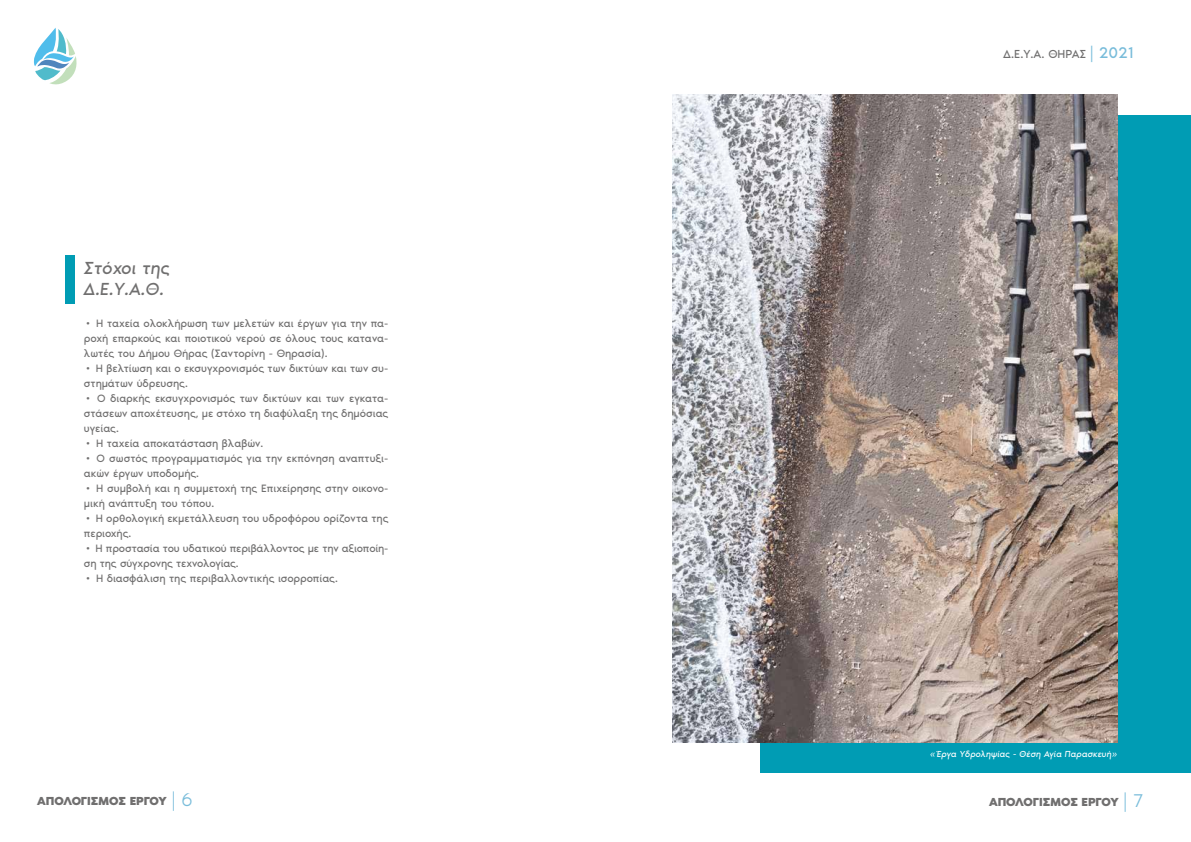
<style>
.page{position:relative;width:1191px;height:842px;background:#fff}
.page>*{position:absolute;margin:0;border:0;box-sizing:border-box;transform-origin:0 0}
.t1{font:300 19px "Noir Pro";color:#78bcda}
.t2{font:italic 18px/21.6px "Noir Pro";color:#706f6f}
.t3{font:700 12px "Noir Pro";letter-spacing:-.01em;color:#706f6f}
.t4{font:12px "Noir Pro";letter-spacing:-.005em;color:#706f6f}
.t5{font:11px/15px "Noir Pro";letter-spacing:-.01em;color:#706f6f}
.t6{font:italic 9px "Noir Pro";letter-spacing:-.01em;color:#fff}
.s1{font-size:16px;color:#78bcda}
</style>
<div class="page">
<svg style="left:34px;top:28px;width:43px;height:57px"></svg>
<div style="left:760px;top:115px;width:431px;height:658px;background:#009cb4"></div>
<img style="left:672px;top:95px;width:445px;height:648px">
<div style="left:66px;top:255px;width:9px;height:49px;background:#009cb4"></div>
<h2 class="t2" style="left:84px;top:256px;width:88px">Στόχοι της<br>Δ.Ε.Υ.Α.Θ.</h2>
<p class="t5" style="left:84px;top:315px;width:306px;text-align:justify">• Η ταχεία ολοκλήρωση των μελετών και έργων για την πα&shy;ροχή επαρκούς και ποιοτικού νερού σε όλους τους κατανα&shy;λωτές του Δήμου Θήρας (Σαντορίνη - Θηρασία).</p>
<p class="t5" style="left:84px;top:360px;width:306px">• Η βελτίωση και ο εκσυγχρονισμός των δικτύων και των συ&shy;στημάτων ύδρευσης.</p>
<p class="t5" style="left:84px;top:390px;width:306px;text-align:justify">• Ο διαρκής εκσυγχρονισμός των δικτύων και των εγκατα&shy;στάσεων αποχέτευσης, με στόχο τη διαφύλαξη της δημόσιας υγείας.</p>
<p class="t5" style="left:84px;top:435px;width:181px">• Η ταχεία αποκατάσταση βλαβών.</p>
<p class="t5" style="left:84px;top:450px;width:306px">• Ο σωστός προγραμματισμός για την εκπόνηση αναπτυξι&shy;ακών έργων υποδομής.</p>
<p class="t5" style="left:84px;top:480px;width:306px">• Η συμβολή και η συμμετοχή της Επιχείρησης στην οικονο&shy;μική ανάπτυξη του τόπου.</p>
<p class="t5" style="left:84px;top:510px;width:306px">• Η ορθολογική εκμετάλλευση του υδροφόρου ορίζοντα της περιοχής.</p>
<p class="t5" style="left:84px;top:540px;width:306px">• Η προστασία του υδατικού περιβάλλοντος με την αξιοποίη&shy;ση της σύγχρονης τεχνολογίας.</p>
<p class="t5" style="left:84px;top:570px;width:255px">• Η διασφάλιση της περιβαλλοντικής ισορροπίας.</p>
<p class="t4" style="left:1003px;top:45px;width:132px">Δ.Ε.Υ.Α. ΘΗΡΑΣ <span class="s1">| 2021</span></p>
<p class="t6" style="left:930px;top:747px;width:189px">«Έργα Υδροληψίας - Θέση Αγία Παρασκευή»</p>
<h1 class="t1" style="left:172px;top:785px;width:22px">| 6</h1>
<h1 class="t1" style="left:1123px;top:786px;width:21px">| 7</h1>
<p class="t3" style="left:37px;top:791px;width:131px">ΑΠΟΛΟΓΙΣΜΟΣ ΕΡΓΟΥ</p>
<p class="t3" style="left:989px;top:792px;width:131px">ΑΠΟΛΟΓΙΣΜΟΣ ΕΡΓΟΥ</p>
</div>
